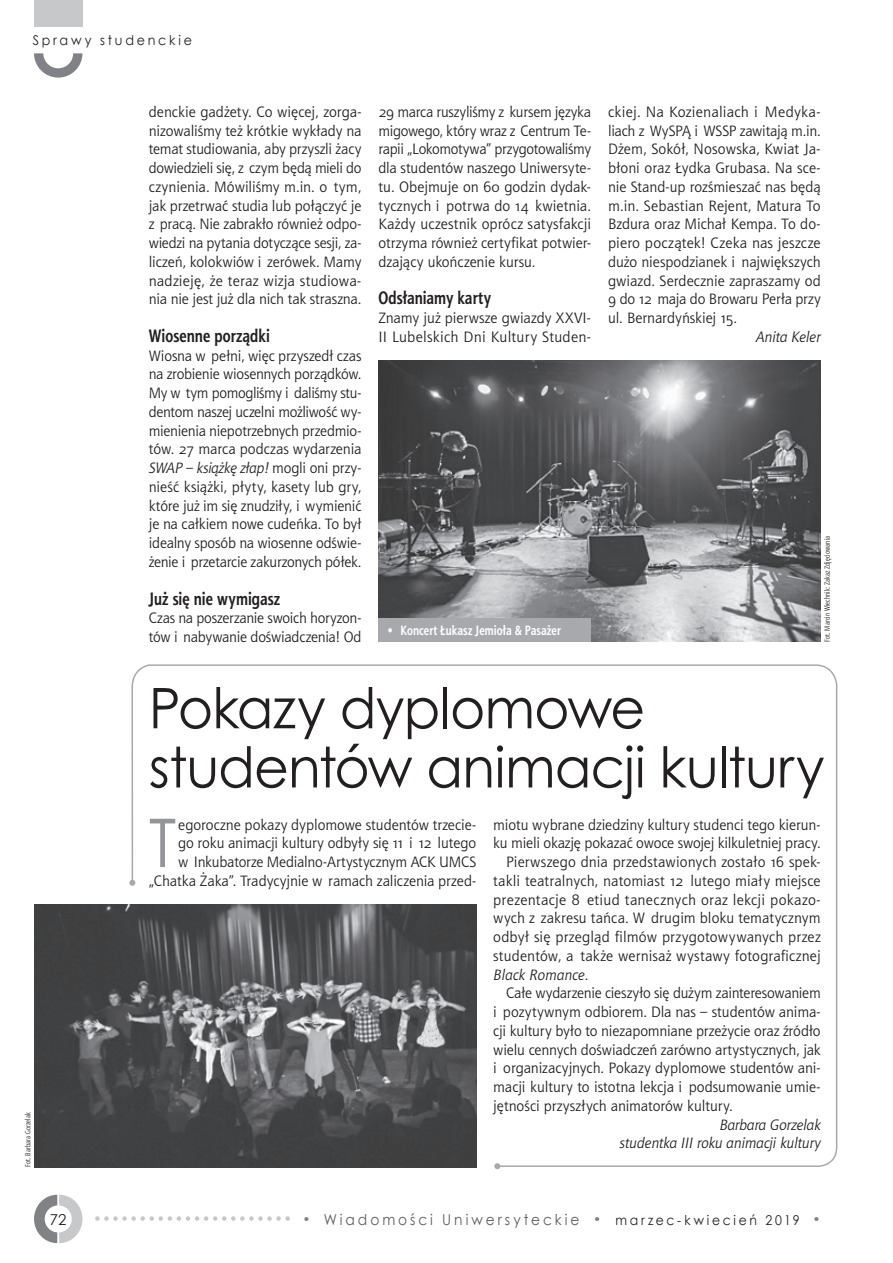
<style>
.page{position:relative;width:893px;height:1263px;background:#fff}
.page>*{position:absolute;margin:0;border:0;box-sizing:border-box;transform-origin:0 0}
.t1{font:67.2px "Century Gothic";color:#939598;scale:.96 1}
.t2{font:56.1px/59.2px "Century Gothic";letter-spacing:-.015em;color:#231f20;scale:.96 1}
.t3{font:700 18px "Aerton Cnd EFN";letter-spacing:.005em;color:#231f20}
.t4{font:15px/18.8px "Aerton EFN";color:#231f20;text-align:justify}
.t5{font:italic 15px/18.8px "Aerton EFN";letter-spacing:-.005em;color:#231f20;text-align:right}
.t6{font:15px "Century Gothic";letter-spacing:.215em;color:#5f5f62;scale:.92 1}
.t7{font:15px "Aerton EFN";letter-spacing:.02em;color:#231f20}
.t8{font:italic 15px "Aerton EFN";letter-spacing:.015em;color:#231f20}
.t9{font:15px "Century Gothic";color:#231f20}
.t10{font:700 13.5px "Aerton Cnd EFN";letter-spacing:.005em;color:#fff}
.t11{font:13.5px "Century Gothic";letter-spacing:.215em;color:#231f20;scale:.94 1}
.t12{font:7.5px "Aerton Cnd EFN";letter-spacing:.015em;color:#231f20}
.s1{font-style:italic}
.s2{font-style:normal}
.s3{font-size:13.5px;color:#808285}
.s4{font-size:13.5px;color:#231f20}
</style>
<div class="page">
<svg style="left:34px;top:1195px;width:48px;height:48px"></svg>
<div style="left:45px;top:1205px;width:27px;height:27px;background:#fff;border-radius:50%"></div>
<svg style="left:95px;top:1216px;width:195px;height:5px"></svg>
<div style="left:34px;top:0;width:48px;height:27px;background:#c7c8ca"></div>
<svg style="left:34px;top:53px;width:48px;height:25px"></svg>
<div style="left:43px;top:38px;width:30px;height:30px;background:#fff;border-radius:50%"></div>
<img style="left:378px;top:361px;width:443px;height:281px">
<div style="left:378px;top:618px;width:213px;height:24px;background:#a8a9ad"></div>
<img style="left:34px;top:904px;width:97px;height:263px">
<svg style="left:131px;top:664px;width:706px;height:503px"></svg>
<svg style="left:494px;top:1163px;width:6px;height:6px"></svg>
<svg style="left:129px;top:880px;width:6px;height:6px"></svg>
<p class="t11" style="left:33px;top:31px;width:171px">Sprawy studenckie</p>
<p class="t4" style="left:149px;top:102px;width:214px">denckie gadżety. Co więcej, zorga&shy;nizowaliśmy też krótkie wykłady na temat studiowania, aby przyszli żacy dowiedzieli się, z czym będą mieli do czynienia. Mówiliśmy m.in. o tym, jak przetrwać studia lub połączyć je z pracą. Nie zabrakło również odpo&shy;wiedzi na pytania dotyczące sesji, za&shy;liczeń, kolokwiów i zerówek. Mamy nadzieję, że teraz wizja studiowa&shy;nia nie jest już dla nich tak straszna.</p>
<p class="t3" style="left:149px;top:325px;width:122px">Wiosenne porządki</p>
<p class="t4" style="left:149px;top:346px;width:214px">Wiosna w pełni, więc przyszedł czas na zrobienie wiosennych porządków.<br>My w tym pomogliśmy i daliśmy stu&shy;dentom naszej uczelni możliwość wy&shy;mienienia niepotrzebnych przedmio&shy;tów. 27 marca podczas wydarzenia <span class="s1">SWAP – książkę złap!</span> mogli oni przy&shy;nieść książki, płyty, kasety lub gry, które już im się znudziły, i wymienić je na całkiem nowe cudeńka. To był idealny sposób na wiosenne odświe&shy;żenie i przetarcie zakurzonych półek.</p>
<p class="t3" style="left:149px;top:588px;width:133px">Już się nie wymigasz</p>
<p class="t4" style="left:149px;top:609px;width:214px">Czas na poszerzanie swoich horyzon&shy;tów i nabywanie doświadczenia! Od</p>
<p class="t4" style="left:378px;top:102px;width:214px">29 marca ruszyliśmy z kursem języka migowego, który wraz z Centrum Te&shy;rapii „Lokomotywa” przygotowaliśmy dla studentów naszego Uniwersyte&shy;tu. Obejmuje on 60 godzin dydak&shy;tycznych i potrwa do 14 kwietnia.<br>Każdy uczestnik oprócz satysfakcji otrzyma również certyfikat potwier&shy;dzający ukończenie kursu.</p>
<p class="t3" style="left:378px;top:288px;width:114px">Odsłaniamy karty</p>
<p class="t4" style="left:378px;top:309px;width:214px">Znamy już pierwsze gwiazdy XXVI-<br>II Lubelskich Dni Kultury Studen-</p>
<p class="t10" style="left:387px;top:622px;width:175px">• Koncert Łukasz Jemioła &amp; Pasażer</p>
<p class="t4" style="left:608px;top:102px;width:214px">ckiej. Na Kozienaliach i Medyka&shy;liach z WySPĄ i WSSP zawitają m.in.<br>Dżem, Sokół, Nosowska, Kwiat Ja&shy;błoni oraz Łydka Grubasa. Na sce&shy;nie Stand-up rozśmieszać nas będą m.in. Sebastian Rejent, Matura To Bzdura oraz Michał Kempa. To do&shy;piero początek! Czeka nas jeszcze dużo niespodzianek i największych gwiazd. Serdecznie zapraszamy od 9 do 12 maja do Browaru Perła przy ul. Bernardyńskiej 15.</p>
<p class="t5" style="left:756px;top:327px;width:66px">Anita Keler</p>
<p class="t12" style="left:823px;top:642px;width:107px;rotate:-90deg">Fot. Marcin Wiechnik: Zakaz Zdjęciowania</p>
<p class="t12" style="left:24px;top:1167px;width:56px;rotate:-90deg">Fot. Barbara Gorzelak</p>
<h2 class="t2" style="left:149px;top:677px;width:705px">Pokazy dyplomowe studentów animacji kultury</h2>
<p class="t4" style="left:149px;top:815px;width:329px;text-align:right">egoroczne pokazy dyplomowe studentów trzecie-<br>go roku animacji kultury odbyły się 11 i 12 lutego<br>w Inkubatorze Medialno-Artystycznym ACK UMCS „Chatka Żaka”. Tradycyjnie w ramach zaliczenia przed-</p>
<p class="t4" style="left:493px;top:815px;width:329px">miotu wybrane dziedziny kultury studenci tego kierun-</p>
<h1 class="t1" style="left:149px;top:796px;width:30px">T</h1>
<p class="t4" style="left:493px;top:834px;width:329px">ku mieli okazję pokazać owoce swojej kilkuletniej pracy.</p>
<p class="t4" style="left:506px;top:852px;width:316px">Pierwszego dnia przedstawionych zostało 16 spek-</p>
<p class="t4" style="left:493px;top:871px;width:329px">takli teatralnych, natomiast 12 lutego miały miejsce</p>
<p class="t7" style="left:493px;top:891px;width:329px">prezentacje 8 etiud tanecznych oraz lekcji pokazo-</p>
<p class="t4" style="left:493px;top:909px;width:329px">wych z zakresu tańca. W drugim bloku tematycznym</p>
<p class="t4" style="left:493px;top:927px;width:329px">odbył się przegląd filmów przygotowywanych przez</p>
<p class="t4" style="left:493px;top:946px;width:329px">studentów, a także wernisaż wystawy fotograficznej</p>
<p class="t8" style="left:493px;top:966px;width:97px">Black Romance<span class="s2">.</span></p>
<p class="t4" style="left:506px;top:984px;width:316px">Całe wydarzenie cieszyło się dużym zainteresowaniem</p>
<p class="t4" style="left:493px;top:1002px;width:329px">i pozytywnym odbiorem. Dla nas – studentów anima-</p>
<p class="t4" style="left:493px;top:1021px;width:329px">cji kultury było to niezapomniane przeżycie oraz źródło</p>
<p class="t4" style="left:493px;top:1040px;width:329px">wielu cennych doświadczeń zarówno artystycznych, jak</p>
<p class="t4" style="left:493px;top:1059px;width:329px">i organizacyjnych. Pokazy dyplomowe studentów ani-</p>
<p class="t4" style="left:493px;top:1077px;width:329px">macji kultury to istotna lekcja i podsumowanie umie-</p>
<p class="t4" style="left:493px;top:1096px;width:241px">jętności przyszłych animatorów kultury.</p>
<p class="t5" style="left:620px;top:1115px;width:203px">Barbara Gorzelak<br>studentka III roku animacji kultury</p>
<p class="t9" style="left:50px;top:1209px;width:18px">72</p>
<p class="t6" style="left:303px;top:1208px;width:564px"><span class="s3">•</span> Wiadomości Uniwersyteckie <span class="s3">•</span> <span class="s4">marzec-kwiecień 2019</span> <span class="s3">•</span></p>
</div>
